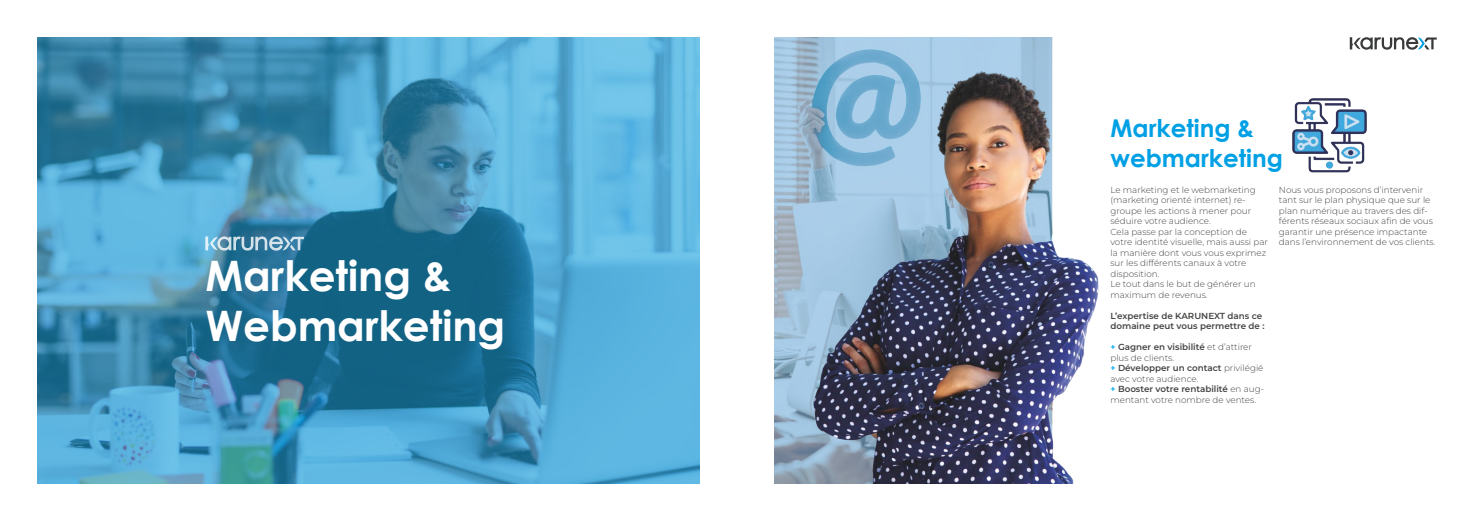
<style>
.page{position:relative;width:1474px;height:521px;background:#fff}
.page>*{position:absolute;margin:0;border:0;box-sizing:border-box;transform-origin:0 0}
.t1{font:700 42px/50.4px "Century Gothic";color:#fff}
.t2{font:700 24.5px/29.4px "Century Gothic";color:#00a0e4}
.t3{font:300 8.75px/10.5px "Montserrat";color:#444443}
.t4{font:600 8.75px/10.5px "Montserrat";color:#444443}
.s1{font-weight:600;color:#00a9e8}
.s2{font-weight:600}
</style>
<div class="page">
<img style="left:37px;top:37px;width:662px;height:447px">
<svg style="left:205px;top:236px;width:99px;height:15px"></svg>
<img style="left:774px;top:37px;width:278px;height:26px">
<img style="left:774px;top:63px;width:325px;height:421px">
<img style="left:1292px;top:98px;width:75px;height:75px">
<svg style="left:1349px;top:37px;width:87px;height:13px"></svg>
<h1 class="t1" style="left:205px;top:248px;width:301px">Marketing &amp;<br>Webmarketing</h1>
<h2 class="t2" style="left:1110px;top:113px;width:174px">Marketing &amp; webmarketing</h2>
<p class="t3" style="left:1110px;top:184px;width:159px">Le marketing et le webmarketing (marketing orienté internet) re&shy;groupe les actions à mener pour séduire votre audience.<br>Cela passe par la conception de votre identité visuelle, mais aussi par la manière dont vous vous exprimez sur les différents canaux à votre disposition.<br>Le tout dans le but de générer un maximum de revenus.</p>
<p class="t4" style="left:1110px;top:310px;width:156px">L’expertise de KARUNEXT dans ce domaine peut vous permettre de :</p>
<p class="t3" style="left:1110px;top:342px;width:155px"><span class="s1">+</span> <span class="s2">Gagner en visibilité</span> et d’attirer plus de clients.<br><span class="s1">+</span> <span class="s2">Développer un contact</span> privilégié avec votre audience.<br><span class="s1">+</span> <span class="s2">Booster votre rentabilité</span> en aug&shy;mentant votre nombre de ventes.</p>
<p class="t3" style="left:1278px;top:184px;width:158px">Nous vous proposons d’intervenir tant sur le plan physique que sur le plan numérique au travers des dif&shy;férents réseaux sociaux afin de vous garantir une présence impactante dans l’environnement de vos clients.</p>
</div>
